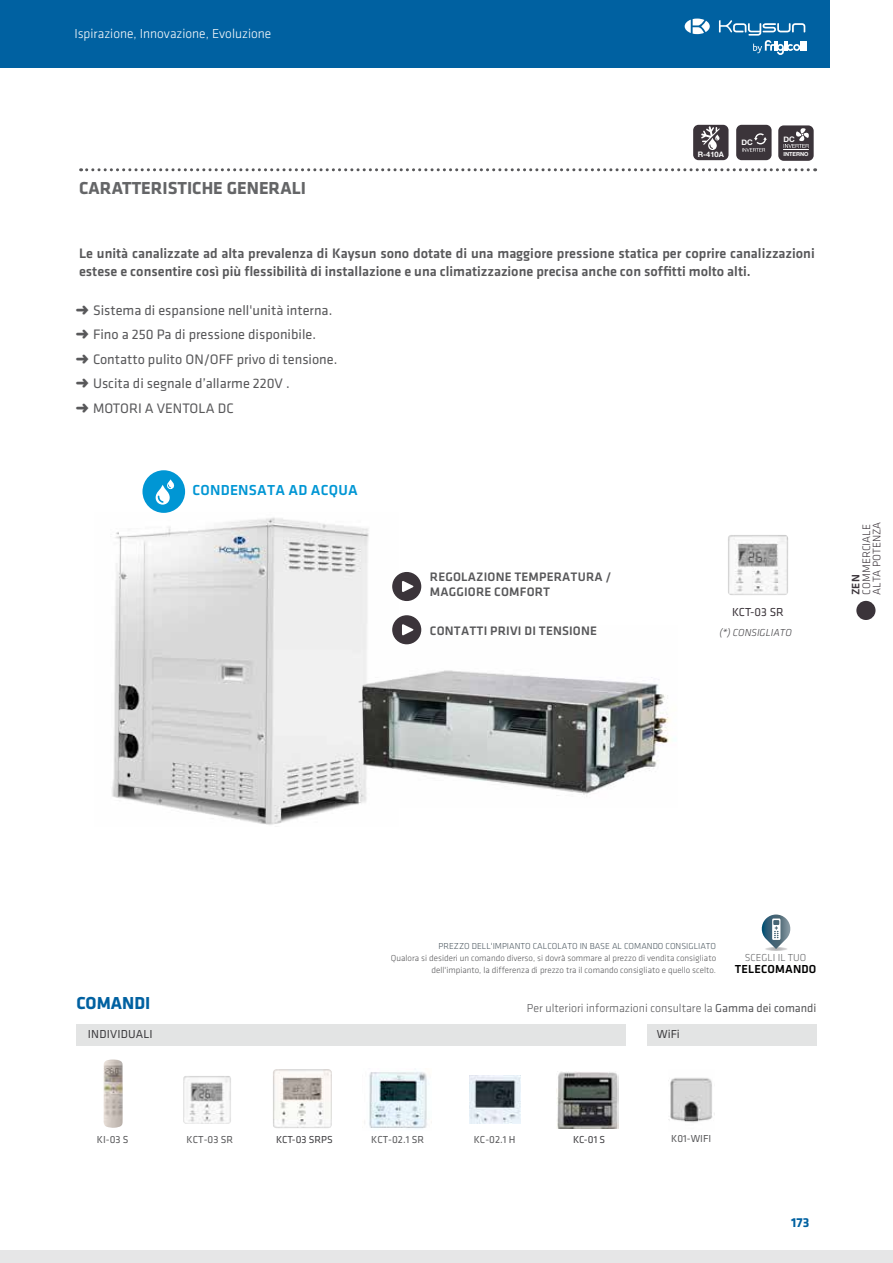
<style>
.page{position:relative;width:893px;height:1263px;background:#fff}
.page>*{position:absolute;margin:0;border:0;box-sizing:border-box;transform-origin:0 0}
.t1{font:700 18px "Klavika";color:#646567}
.t2{font:700 18px "Klavika";color:#0061a1}
.t3{font:500 15px "Klavika";letter-spacing:.015em;color:#0096d4}
.t4{font:500 14.25px/18px "Klavika";color:#58585a}
.t5{font:14.25px/24.5px "Klavika";color:#58585a}
.t6{font:300 13.5px "Klavika";color:#fff}
.t7{font:700 13.5px "Klavika";color:#0061a1}
.t8{font:500 12.75px/15px "Klavika";letter-spacing:.015em;color:#58585a}
.t9{font:300 12px "Klavika";color:#58585a}
.t10{font:12px "Klavika";letter-spacing:.015em;color:#3e3d40}
.t11{font:500 12px "Klavika";letter-spacing:.015em;color:#000}
.t12{font:12px "Klavika";color:#3b343a}
.t13{font:300 11.25px/10.5px "Klavika";color:#3b343a}
.t14{font:11.25px "Klavika Med Caps SC";color:#3b343a}
.t15{font:10.5px "Klavika";color:#58585a}
.t16{font:10.5px "Klavika";color:#3e3d40}
.t17{font:italic 300 10.5px "Klavika";color:#3e3d40}
.t18{font:300 10.5px "Klavika";color:#646567}
.t19{font:300 9px/12px "Klavika";color:#58585a;text-align:right}
.t20{font:300 9px "Klavika";color:#4b575f}
.t21{font:700 7.65px "Helvetica Neue";color:#fff}
.t22{font:700 7.5px "Helvetica Neue";color:#fff}
.t23{font:700 5.55px "Helvetica Neue";color:#fff}
.s1{font-weight:400}
</style>
<div class="page">
<div style="left:0;top:0;width:830px;height:68px;background:#0061a1"></div>
<svg style="left:685px;top:19px;width:25px;height:15px"></svg>
<svg style="left:719px;top:20px;width:87px;height:35px"></svg>
<div style="left:0;top:1250px;width:893px;height:13px;background:#e6e6e7"></div>
<div style="left:856px;top:601px;width:19px;height:19px;background:#3b343a;border-radius:50%"></div>
<img style="left:112px;top:517px;width:287px;height:308px">
<img style="left:351px;top:625px;width:325px;height:182px">
<div style="left:142px;top:470px;width:43px;height:43px;background:#0096d4;border-radius:50%"></div>
<svg style="left:155px;top:479px;width:20px;height:26px"></svg>
<div style="left:736px;top:125px;width:36px;height:35px;background:#3b343a;border-radius:5px"></div>
<svg style="left:742px;top:133px;width:25px;height:19px"></svg>
<div style="left:693px;top:125px;width:35px;height:35px;background:#3b343a;border-radius:5px"></div>
<svg style="left:701px;top:126px;width:19px;height:24px"></svg>
<div style="left:778px;top:125px;width:36px;height:36px;background:#3b343a;border-radius:5px"></div>
<svg style="left:783px;top:128px;width:26px;height:22px"></svg>
<img style="left:728px;top:535px;width:60px;height:60px">
<div style="left:77px;top:1024px;width:549px;height:21px;background:#e3e4e4"></div>
<div style="left:647px;top:1024px;width:169px;height:21px;background:#e3e4e4"></div>
<img style="left:469px;top:1076px;width:51px;height:47px">
<img style="left:183px;top:1076px;width:48px;height:48px">
<img style="left:364px;top:1072px;width:68px;height:57px">
<img style="left:103px;top:1059px;width:20px;height:69px">
<img style="left:668px;top:1078px;width:47px;height:45px">
<img style="left:556px;top:1071px;width:63px;height:58px">
<img style="left:273px;top:1069px;width:59px;height:59px">
<svg style="left:764px;top:947px;width:24px;height:4px"></svg>
<svg style="left:761px;top:914px;width:30px;height:26px"></svg>
<svg style="left:81px;top:168px;width:735px;height:3px"></svg>
<div style="left:393px;top:573px;width:28px;height:27px;background:#3b343a;border-radius:50%"></div>
<div style="left:392px;top:572px;width:29px;height:29px;border:2px solid #3b343a;border-radius:50%"></div>
<svg style="left:402px;top:581px;width:12px;height:11px"></svg>
<div style="left:393px;top:616px;width:28px;height:28px;background:#3b343a;border-radius:50%"></div>
<div style="left:392px;top:615px;width:29px;height:29px;border:2px solid #3b343a;border-radius:50%"></div>
<svg style="left:402px;top:624px;width:12px;height:12px"></svg>
<p class="t6" style="left:74px;top:27px;width:198px">Ispirazione, Innovazione, Evoluzione</p>
<p class="t1" style="left:79px;top:175px;width:228px">CARATTERISTICHE GENERALI</p>
<p class="t22" style="left:698px;top:149px;width:28px">R-410A</p>
<p class="t21" style="left:741px;top:137px;width:13px">DC</p>
<p class="t21" style="left:784px;top:133px;width:13px">DC</p>
<p class="t23" style="left:783px;top:150px;width:27px">INTERNO</p>
<p class="t4" style="left:79px;top:245px;width:737px">Le unità canalizzate ad alta prevalenza di Kaysun sono dotate di una maggiore pressione statica per coprire canalizzazioni estese e consentire così più flessibilità di installazione e una climatizzazione precisa anche con soffitti molto alti.</p>
<p class="t5" style="left:76px;top:298px;width:263px">➜ Sistema di espansione nell'unità interna. ➜ Fino a 250 Pa di pressione disponibile.<br>➜ Contatto pulito ON/OFF privo di tensione. ➜ Uscita di segnale d’allarme 220V .<br>➜ MOTORI A VENTOLA DC</p>
<p class="t3" style="left:192px;top:482px;width:167px">CONDENSATA AD ACQUA</p>
<p class="t8" style="left:430px;top:569px;width:183px">REGOLAZIONE TEMPERATURA /<br>MAGGIORE COMFORT</p>
<p class="t8" style="left:430px;top:623px;width:169px">CONTATTI PRIVI DI TENSIONE</p>
<p class="t12" style="left:732px;top:605px;width:53px">KCT-03 SR</p>
<p class="t17" style="left:719px;top:627px;width:74px">(*) CONSIGLIATO</p>
<p class="t13" style="left:861px;top:595px;width:75px;rotate:-90deg">COMMERCIALE<br>ALTA POTENZA</p>
<p class="t14" style="left:850px;top:595px;width:22px;rotate:-90deg">ZEN</p>
<p class="t2" style="left:77px;top:990px;width:75px">COMANDI</p>
<p class="t10" style="left:88px;top:1028px;width:66px">INDIVIDUALI</p>
<p class="t20" style="left:439px;top:941px;width:279px">PREZZO DELL'IMPIANTO CALCOLATO IN BASE AL COMANDO CONSIGLIATO</p>
<p class="t19" style="left:391px;top:952px;width:327px">Qualora si desideri un comando diverso, si dovrà sommare al prezzo di vendita consigliato dell'impianto, la differenza di prezzo tra il comando consigliato e quello scelto.</p>
<p class="t18" style="left:745px;top:952px;width:63px">SCEGLI IL TUO</p>
<p class="t11" style="left:735px;top:962px;width:83px">TELECOMANDO</p>
<p class="t9" style="left:527px;top:1002px;width:291px">Per ulteriori informazioni consultare la <span class="s1">Gamma dei comandi</span></p>
<p class="t10" style="left:657px;top:1028px;width:25px">WiFi</p>
<p class="t15" style="left:97px;top:1134px;width:33px">KI-03 S</p>
<p class="t15" style="left:187px;top:1134px;width:48px">KCT-03 SR</p>
<p class="t16" style="left:276px;top:1133px;width:58px">KCT-03 SRPS</p>
<p class="t15" style="left:371px;top:1134px;width:54px">KCT-02.1 SR</p>
<p class="t15" style="left:474px;top:1134px;width:43px">KC-02.1 H</p>
<p class="t16" style="left:573px;top:1133px;width:34px">KC-01 S</p>
<p class="t15" style="left:671px;top:1133px;width:42px">K01-WIFI</p>
<p class="t7" style="left:791px;top:1213px;width:20px">173</p>
</div>
